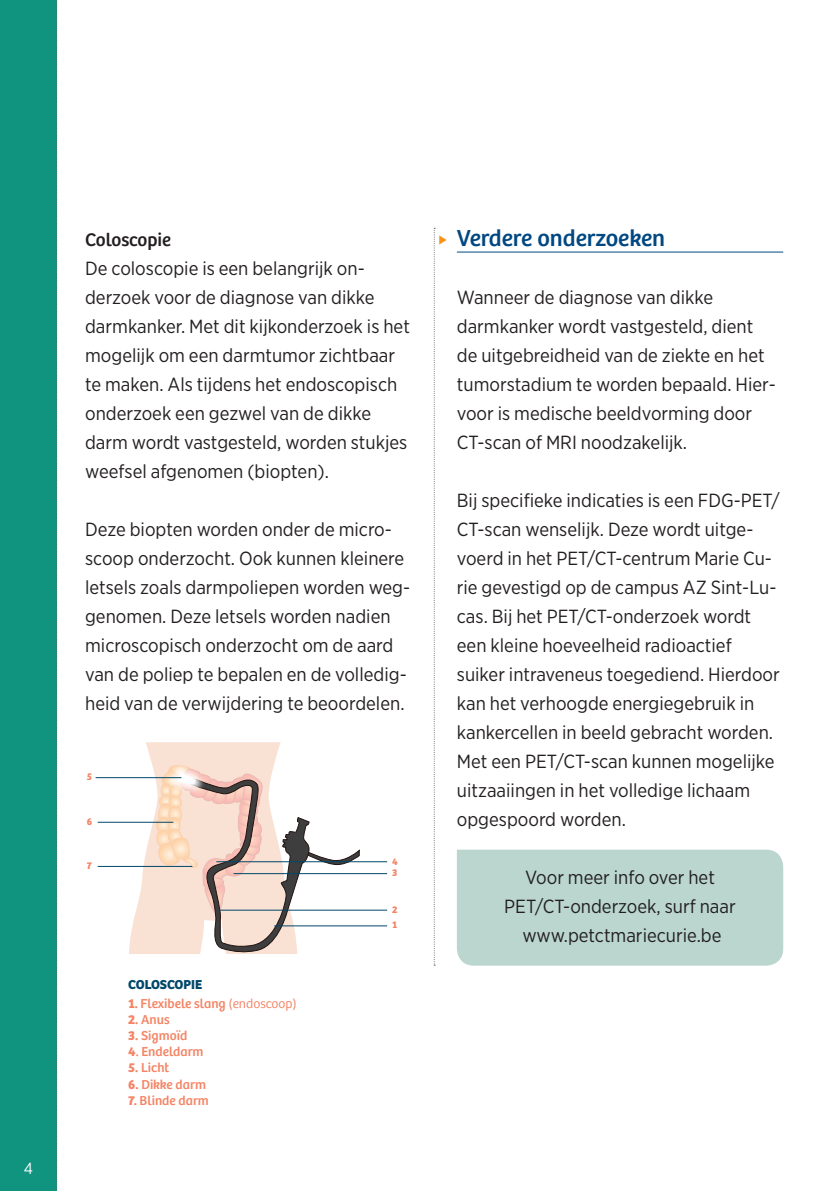
<style>
.page{position:relative;width:840px;height:1191px;background:#fff}
.page>*{position:absolute;margin:0;border:0;box-sizing:border-box;transform-origin:0 0}
.t1{font:24px "Bree";color:#014882}
.t2{font:19px/29px "Gotham Narrow";color:#231f20}
.t3{font:19px "Bree";color:#231f20}
.t4{font:16px "Gotham Narrow";color:#fff}
.t5{font:13.4px "Bree";color:#f48465}
.t6{font:700 13.4px "Bree";letter-spacing:-.01em;color:#004769}
.t7{font:700 10.2px "Bree";color:#f48465}
.s1{font-weight:700}
.s2{font-weight:300}
</style>
<div class="page">
<div style="left:0;top:0;width:57px;height:1191px;background:#109480"></div>
<svg style="left:56px;top:0;width:2px;height:1190px"></svg>
<div style="left:457px;top:849px;width:325px;height:116px;background:#bad6cf"></div>
<hr style="left:456px;top:252px;width:326px;height:1px;background:#014882">
<svg style="left:433px;top:228px;width:13px;height:737px"></svg>
<svg style="left:129px;top:742px;width:230px;height:212px"></svg>
<hr style="left:96px;top:777px;width:85px;height:1px;background:#004769">
<hr style="left:98px;top:822px;width:75px;height:1px;background:#004769">
<hr style="left:98px;top:866px;width:94px;height:1px;background:#004769">
<hr style="left:216px;top:861px;width:171px;height:1px;background:#004769">
<hr style="left:233px;top:873px;width:154px;height:1px;background:#004769">
<hr style="left:219px;top:909px;width:168px;height:1px;background:#004769">
<hr style="left:274px;top:925px;width:113px;height:1px;background:#004769">
<p class="t4" style="left:24px;top:1158px;width:11px">4</p>
<p class="t3" style="left:85px;top:228px;width:87px">Coloscopie</p>
<p class="t2" style="left:85px;top:253px;width:326px">De coloscopie is een belangrijk on&shy;derzoek voor de diagnose van dikke darmkanker. Met dit kijkonderzoek is het mogelijk om een darmtumor zichtbaar te maken. Als tijdens het endoscopisch onderzoek een gezwel van de dikke darm wordt vastgesteld, worden stukjes weefsel afgenomen (biopten).</p>
<p class="t2" style="left:85px;top:514px;width:326px">Deze biopten worden onder de micro&shy;scoop onderzocht. Ook kunnen kleinere letsels zoals darmpoliepen worden weg&shy;genomen. Deze letsels worden nadien microscopisch onderzocht om de aard van de poliep te bepalen en de volledig&shy;heid van de verwijdering te beoordelen.</p>
<p class="t7" style="left:87px;top:771px;width:7px">5</p>
<p class="t7" style="left:87px;top:815px;width:7px">6</p>
<p class="t7" style="left:87px;top:859px;width:7px">7</p>
<p class="t6" style="left:128px;top:976px;width:76px">COLOSCOPIE</p>
<p class="t5" style="left:128px;top:995px;width:170px"><span class="s1">1.</span> Flexibele slang <span class="s2">(endoscoop)</span></p>
<p class="t5" style="left:128px;top:1011px;width:43px"><span class="s1">2.</span> Anus</p>
<p class="t5" style="left:128px;top:1027px;width:61px"><span class="s1">3.</span> Sigmoïd</p>
<p class="t5" style="left:128px;top:1044px;width:77px"><span class="s1">4</span>. Endeldarm</p>
<p class="t5" style="left:128px;top:1060px;width:43px"><span class="s1">5.</span> Licht</p>
<p class="t5" style="left:128px;top:1076px;width:79px"><span class="s1">6.</span> Dikke darm</p>
<p class="t5" style="left:128px;top:1092px;width:82px"><span class="s1">7.</span> Blinde darm</p>
<p class="t7" style="left:392px;top:855px;width:7px">4</p>
<p class="t7" style="left:392px;top:867px;width:7px">3</p>
<p class="t7" style="left:392px;top:903px;width:7px">2</p>
<p class="t7" style="left:392px;top:918px;width:7px">1</p>
<p class="t1" style="left:456px;top:224px;width:209px">Verdere onderzoeken</p>
<p class="t2" style="left:456px;top:282px;width:320px">Wanneer de diagnose van dikke darmkanker wordt vastgesteld, dient de uitgebreidheid van de ziekte en het tumorstadium te worden bepaald. Hier&shy;voor is medische beeldvorming door CT-scan of MRI noodzakelijk.</p>
<p class="t2" style="left:456px;top:485px;width:324px">Bij specifieke indicaties is een FDG-PET/ CT-scan wenselijk. Deze wordt uitge&shy;voerd in het PET/CT-centrum Marie Cu&shy;rie gevestigd op de campus AZ Sint-Lu&shy;cas. Bij het PET/CT-onderzoek wordt een kleine hoeveelheid radioactief suiker intraveneus toegediend. Hierdoor kan het verhoogde energiegebruik in kankercellen in beeld gebracht worden.<br>Met een PET/CT-scan kunnen mogelijke uitzaaiingen in het volledige lichaam opgespoord worden.</p>
<p class="t2" style="left:504px;top:862px;width:233px;text-align:center">Voor meer info over het<br>PET/CT-onderzoek, surf naar www.petctmariecurie.be</p>
</div>
